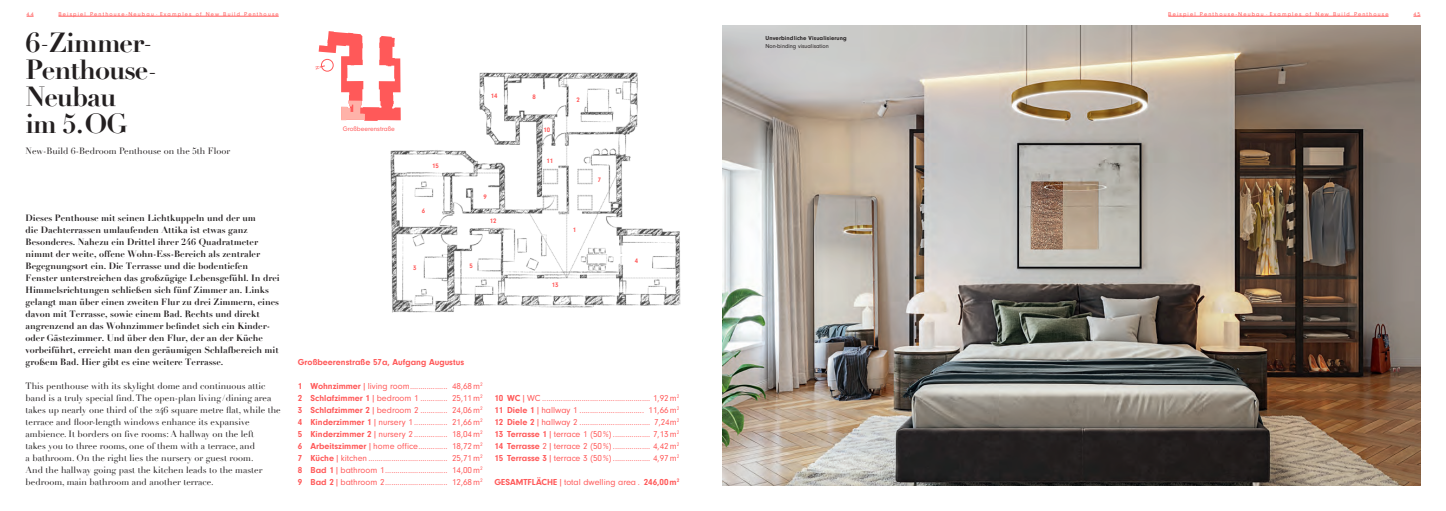
<style>
.page{position:relative;width:1446px;height:511px;background:#fff}
.page>*{position:absolute;margin:0;border:0;box-sizing:border-box;transform-origin:0 0}
.t1{font:700 27px/27px "Didot";letter-spacing:-.04em;color:#231f20}
.t2{font:9px/12px "Neuzeit Gro";color:#ff5959;text-align:justify}
.t3{font:700 9px/12px "Didot";color:#231f20}
.t4{font:9px/12px "Didot";color:#231f20}
.t5{font:700 9px "Neuzeit Gro";color:#ff5959}
.t6{font:6.82px "Neuzeit Gro";color:#ff5959}
.t7{font:700 6.75px "Neuzeit Gro";color:#ff5959}
.t8{font:700 6px "Neuzeit Gro";letter-spacing:.02em;color:#231f20}
.t9{font:6px "Neuzeit Gro";color:#231f20}
.t10{font:5.85px "Neuzeit Gro";letter-spacing:.2em;color:#ff5959}
.s1{font-weight:400;font-size:16.2px}
.s2{font-weight:700}
.s3{font-weight:400}
</style>
<div class="page">
<img style="left:390px;top:72px;width:291px;height:241px">
<img style="left:723px;top:26px;width:697px;height:459px">
<svg style="left:543px;top:127px;width:7px;height:5px"></svg>
<hr style="left:1168px;top:16px;width:220px;height:1px;background:#ff5959">
<hr style="left:58px;top:16px;width:221px;height:1px;background:#ff5959">
<svg style="left:318px;top:31px;width:83px;height:90px"></svg>
<p class="t10" style="left:27px;top:11px;width:9px">44</p>
<p class="t10" style="left:58px;top:11px;width:222px">Beispiel Penthouse-Neubau · Examples of New Build Penthouse</p>
<p class="t10" style="left:1168px;top:11px;width:222px">Beispiel Penthouse-Neubau · Examples of New Build Penthouse</p>
<p class="t10" style="left:1413px;top:11px;width:9px">45</p>
<h1 class="t1" style="left:26px;top:29px;width:133px">6<span class="s1">-</span>Zimmer<span class="s1">-<br></span>Penthouse<span class="s1">-<br></span>Neubau<br>im 5.OG</h1>
<p class="t4" style="left:26px;top:145px;width:206px">New-Build 6-Bedroom Penthouse on the 5th Floor</p>
<p class="t3" style="left:26px;top:212px;width:256px">Dieses Penthouse mit seinen Lichtkuppeln und der um<br>die Dachterrassen umlaufenden Attika ist etwas ganz Besonderes. Nahezu ein Drittel ihrer 246 Quadratmeter nimmt der weite, offene Wohn-Ess-Bereich als zentraler Begegnungsort ein. Die Terrasse und die bodentiefen Fenster unterstreichen das großzügige Lebensgefühl. In drei Himmelsrichtungen schließen sich fünf Zimmer an. Links gelangt man über einen zweiten Flur zu drei Zimmern, eines davon mit Terrasse, sowie einem Bad. Rechts und direkt angrenzend an das Wohnzimmer befindet sich ein Kinder&shy;oder Gästezimmer. Und über den Flur, der an der Küche vorbeiführt, erreicht man den geräumigen Schlafbereich mit großem Bad. Hier gibt es eine weitere Terrasse.</p>
<p class="t4" style="left:26px;top:380px;width:257px">This penthouse with its skylight dome and continuous attic band is a truly special find. The open-plan living/dining area takes up nearly one third of the 246 square metre flat, while the terrace and floor-length windows enhance its expansive ambience. It borders on five rooms: A hallway on the left<br>takes you to three rooms, one of them with a terrace, and<br>a bathroom. On the right lies the nursery or guest room.<br>And the hallway going past the kitchen leads to the master bedroom, main bathroom and another terrace.</p>
<p class="t6" style="left:343px;top:125px;width:54px">Großbeerenstraße</p>
<p class="t7" style="left:432px;top:161px;width:8px">15</p>
<p class="t7" style="left:422px;top:206px;width:5px">6</p>
<p class="t7" style="left:413px;top:263px;width:5px">3</p>
<p class="t7" style="left:491px;top:92px;width:8px">14</p>
<p class="t7" style="left:483px;top:193px;width:5px">9</p>
<p class="t7" style="left:490px;top:217px;width:8px">12</p>
<p class="t7" style="left:469px;top:261px;width:5px">5</p>
<p class="t7" style="left:532px;top:93px;width:5px">8</p>
<p class="t7" style="left:543px;top:126px;width:8px">10</p>
<p class="t7" style="left:546px;top:156px;width:8px">11</p>
<p class="t7" style="left:576px;top:96px;width:5px">2</p>
<p class="t7" style="left:573px;top:226px;width:5px">1</p>
<p class="t7" style="left:598px;top:176px;width:5px">7</p>
<p class="t7" style="left:552px;top:281px;width:8px">13</p>
<p class="t7" style="left:635px;top:256px;width:5px">4</p>
<p class="t5" style="left:298px;top:357px;width:168px">Großbeerenstraße 57a, Aufgang Augustus</p>
<p class="t2" style="left:298px;top:380px;width:186px"><span class="s2">1 Wohnzimmer</span> |living room.................. 48,68m<sup>2<br></sup><span class="s2">2 Schlafzimmer 1</span>|bedroom 1 ............. 25,11m<sup>2<br></sup><span class="s2">3 Schlafzimmer 2</span>|bedroom 2 ............. 24,06m<sup>2<br></sup><span class="s2">4 Kinderzimmer 1</span>|nursery 1 ................ 21,66m<sup>2<br></sup><span class="s2">5 Kinderzimmer 2</span>|nursery 2 ................ 18,04m<sup>2<br></sup><span class="s2">6 Arbeitszimmer</span>|home office.............. 18,72m<sup>2<br></sup><span class="s2">7 Küche</span>|kitchen ...................................... 25,71m<sup>2<br></sup><span class="s2">8 Bad 1</span>|bathroom 1.............................. 14,00m<sup>2<br></sup><span class="s2">9 Bad 2</span>|bathroom 2.............................. 12,68m<sup>2</sup></p>
<p class="t2" style="left:494px;top:392px;width:186px"><span class="s2">10 WC</span>|WC .................................................... 1,92m<sup>2<br></sup><span class="s2">11 Diele 1</span>|hallway 1 ............................... 11,66m<sup>2<br></sup><span class="s2">12 Diele 2</span>|hallway 2 .................................. 7,24m<sup>2<br></sup><span class="s2">13 Terrasse 1</span>|terrace 1 (50%) .................. 7,13m<sup>2<br></sup><span class="s2">14 Terrasse</span> 2|terrace 2 (50%) .................. 4,42m<sup>2<br></sup><span class="s2">15 Terrasse 3</span>|terrace 3 (50%) .................. 4,97m<sup>2</sup></p>
<p class="t5" style="left:494px;top:477px;width:186px">GESAMTFLÄCHE<span class="s3">|total dwelling area .</span> 246,00m<sup>2</sup></p>
<p class="t8" style="left:765px;top:35px;width:83px">Unverbindliche Visualisierung</p>
<p class="t9" style="left:765px;top:43px;width:65px">Non-binding visualisation</p>
</div>
